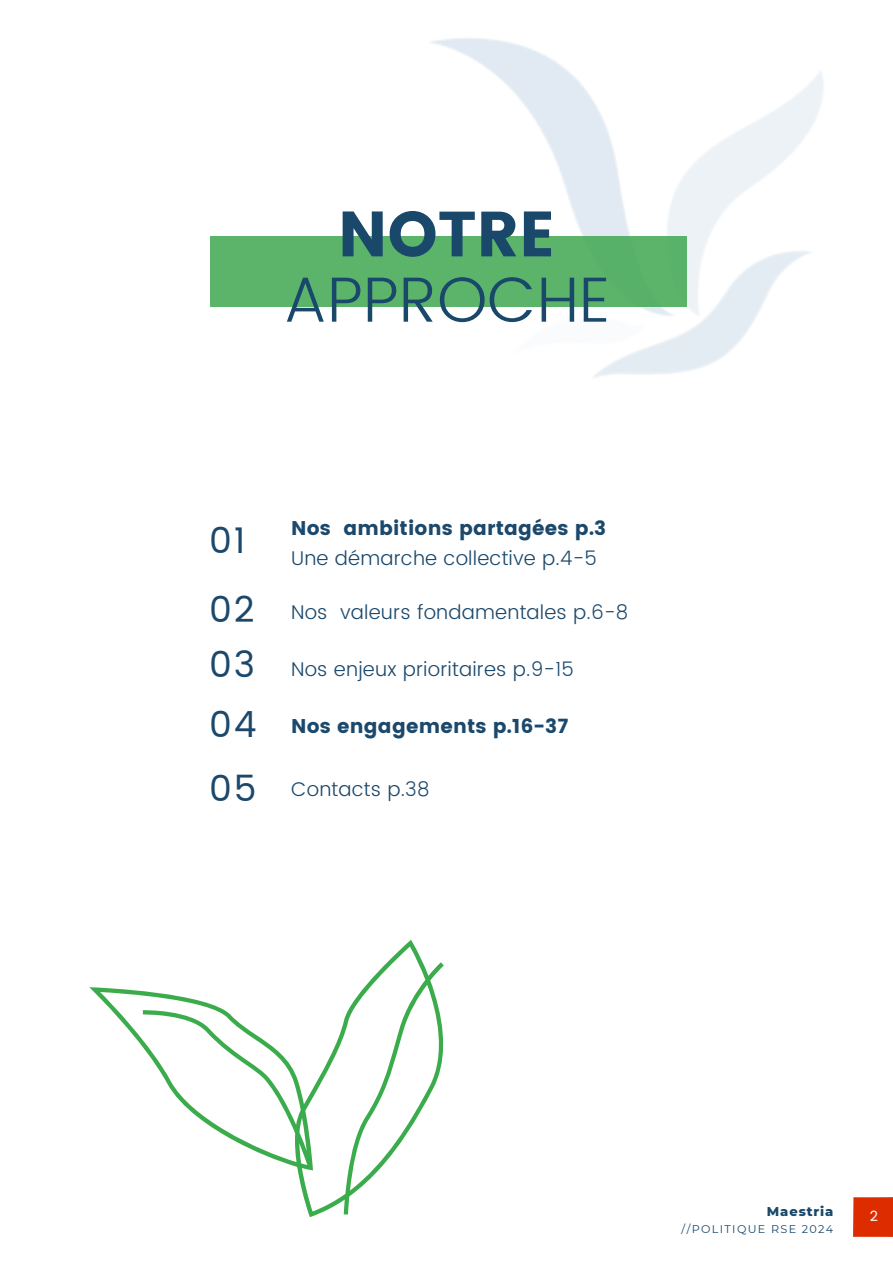
<style>
.page{position:relative;width:893px;height:1264px;background:#fff}
.page>*{position:absolute;margin:0;border:0;box-sizing:border-box;transform-origin:0 0}
.t1{font:300 63.75px/65.2px "Poppins";color:#19486a;text-align:center}
.t2{font:36px "Poppins";letter-spacing:.05em;color:#1b486b}
.t3{font:300 19.8px/29.2px "Poppins";letter-spacing:.01em;color:#1b486b}
.t4{font:19.8px "Poppins";letter-spacing:.01em;color:#1b486b}
.t5{font:14.1px "Poppins";color:#fff}
.t6{font:800 13.05px "Montserrat";letter-spacing:.07em;color:#19486a}
.t7{font:11.25px "Montserrat";letter-spacing:.12em;color:#19486a}
.s1{font-weight:400}
</style>
<div class="page">
<img style="left:417px;top:38px;width:406px;height:340px">
<div style="left:853px;top:1197px;width:39px;height:39px;background:#dd2c00"></div>
<div style="left:211px;top:236px;width:476px;height:70px;background:#5bb46a"></div>
<svg style="left:89px;top:940px;width:355px;height:276px"></svg>
<p class="t1" style="left:283px;top:202px;width:328px"><span class="s1">NOTRE<br></span>APPROCHE</p>
<h3 class="t2" style="left:209px;top:520px;width:38px">01</h3>
<h2 class="t2" style="left:209px;top:588px;width:47px">02</h2>
<p class="t2" style="left:209px;top:643px;width:47px">03</p>
<h3 class="t2" style="left:209px;top:703px;width:49px">04</h3>
<h3 class="t2" style="left:209px;top:767px;width:49px">05</h3>
<p class="t3" style="left:291px;top:514px;width:316px"><span class="s1">Nos ambitions partagées p.3<br></span>Une démarche collective p.4-5</p>
<p class="t3" style="left:291px;top:597px;width:339px">Nos valeurs fondamentales p.6-8</p>
<p class="t3" style="left:291px;top:654px;width:284px">Nos enjeux prioritaires p.9-15</p>
<p class="t4" style="left:291px;top:715px;width:279px">Nos engagements p.16-37</p>
<h3 class="t3" style="left:291px;top:775px;width:140px">Contacts p.38</h3>
<p class="t6" style="left:766px;top:1203px;width:68px">Maestria</p>
<h1 class="t7" style="left:681px;top:1222px;width:153px">//POLITIQUE RSE 2024</h1>
<h4 class="t5" style="left:869px;top:1207px;width:10px">2</h4>
</div>
